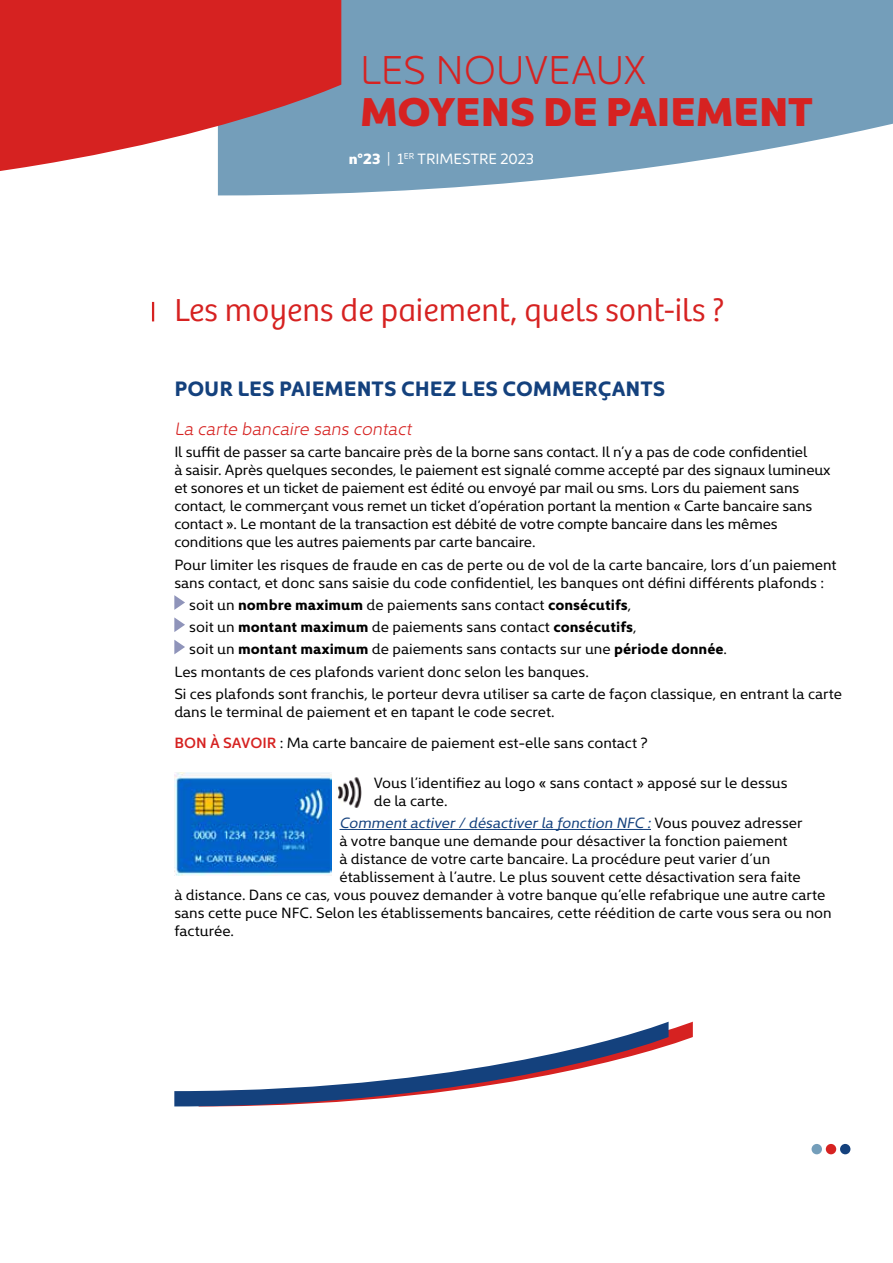
<style>
.page{position:relative;width:893px;height:1263px;background:#fff}
.page>*{position:absolute;margin:0;border:0;box-sizing:border-box;transform-origin:0 0}
.texte{font:900 40.5px/42px "Kyrial Display Pro";color:#d62221}
.Titre{font:300 33px "Bree";color:#d62221}
.Ss_titre_1{font:700 21px "Kyrial Display Pro";color:#14417d}
.Ss_titre_2{font:italic 300 18px "Kyrial Display Pro";color:#d62221}
.texte-2{font:15px/18px "Kyrial Display Pro";color:#000}
.texte-3{font:italic 15px "Kyrial Display Pro";color:#14417d}
.t1{font:15px "Kyrial Display Pro";color:#fff}
.s1{font-weight:300}
.s2{font-weight:900}
.s3{font-weight:700}
.s4{font-weight:600;color:#d62221}
.s5{font-style:normal;color:#000}
</style>
<div class="page">
<svg style="left:341px;top:0;width:552px;height:194px;background:#87abc3"></svg>
<svg style="left:0;top:0;width:341px;height:195px;background:#cc565a"></svg>
<svg style="left:152px;top:302px;width:2px;height:19px"></svg>
<hr style="left:340px;top:829px;width:311px;height:1px;background:#14417d">
<svg style="left:174px;top:595px;width:11px;height:15px"></svg>
<svg style="left:174px;top:617px;width:11px;height:15px"></svg>
<svg style="left:174px;top:640px;width:11px;height:14px"></svg>
<img style="left:174px;top:772px;width:157px;height:103px">
<img style="left:336px;top:777px;width:26px;height:31px">
<div style="left:840px;top:1144px;width:10px;height:10px;background:#14417d;border-radius:50%"></div>
<div style="left:826px;top:1144px;width:10px;height:10px;background:#d62221;border-radius:50%"></div>
<div style="left:811px;top:1144px;width:11px;height:10px;background:#749eba;border-radius:50%"></div>
<svg style="left:174px;top:1022px;width:519px;height:84px"></svg>
<p class="texte" style="left:360px;top:45px;width:454px"><span class="s1">LES NOUVEAUX<br></span>MOYENS DE PAIEMENT</p>
<p class="t1" style="left:349px;top:149px;width:187px"><span class="s2">n°23</span> | 1<sup>ER</sup> TRIMESTRE 2023</p>
<p class="Titre" style="left:174px;top:286px;width:552px">Les moyens de paiement, quels sont-ils ?</p>
<p class="Ss_titre_1" style="left:174px;top:374px;width:493px">POUR LES PAIEMENTS CHEZ LES COMMERÇANTS</p>
<p class="Ss_titre_2" style="left:174px;top:415px;width:239px">La carte bancaire sans contact</p>
<p class="texte-2" style="left:174px;top:442px;width:658px">Il suffit de passer sa carte bancaire près de la borne sans contact. Il n’y a pas de code confidentiel<br>à saisir. Après quelques secondes, le paiement est signalé comme accepté par des signaux lumineux et sonores et un ticket de paiement est édité ou envoyé par mail ou sms. Lors du paiement sans contact, le commerçant vous remet un ticket d’opération portant la mention « Carte bancaire sans contact ». Le montant de la transaction est débité de votre compte bancaire dans les mêmes conditions que les autres paiements par carte bancaire.</p>
<p class="texte-2" style="left:174px;top:555px;width:664px">Pour limiter les risques de fraude en cas de perte ou de vol de la carte bancaire, lors d’un paiement sans contact, et donc sans saisie du code confidentiel, les banques ont défini différents plafonds :</p>
<p class="texte-2" style="left:189px;top:595px;width:444px">soit un <span class="s3">nombre maximum</span> de paiements sans contact <span class="s3">consécutifs</span>,</p>
<p class="texte-2" style="left:189px;top:617px;width:449px">soit un <span class="s3">montant maximum</span> de paiements sans contact <span class="s3">consécutifs</span>,</p>
<p class="texte-2" style="left:189px;top:639px;width:539px">soit un <span class="s3">montant maximum</span> de paiements sans contacts sur une <span class="s3">période donnée</span>.</p>
<p class="texte-2" style="left:174px;top:662px;width:416px">Les montants de ces plafonds varient donc selon les banques.</p>
<p class="texte-2" style="left:174px;top:684px;width:669px">Si ces plafonds sont franchis, le porteur devra utiliser sa carte de façon classique, en entrant la carte dans le terminal de paiement et en tapant le code secret.</p>
<p class="texte-2" style="left:174px;top:733px;width:475px"><span class="s4">BON À SAVOIR</span> : Ma carte bancaire de paiement est-elle sans contact ?</p>
<p class="texte-2" style="left:374px;top:773px;width:415px">Vous l’identifiez au logo « sans contact » apposé sur le dessus de la carte.</p>
<p class="texte-3" style="left:340px;top:812px;width:465px">Comment activer / désactiver la fonction NFC : <span class="s5">Vous pouvez adresser</span></p>
<p class="texte-2" style="left:340px;top:831px;width:450px">à votre banque une demande pour désactiver la fonction paiement</p>
<p class="texte-2" style="left:340px;top:849px;width:432px">à distance de votre carte bancaire. La procédure peut varier d’un</p>
<p class="texte-2" style="left:340px;top:867px;width:463px">établissement à l’autre. Le plus souvent cette désactivation sera faite</p>
<p class="texte-2" style="left:174px;top:885px;width:652px">à distance. Dans ce cas, vous pouvez demander à votre banque qu’elle refabrique une autre carte</p>
<p class="texte-2" style="left:174px;top:903px;width:659px">sans cette puce NFC. Selon les établissements bancaires, cette réédition de carte vous sera ou non</p>
<p class="texte-2" style="left:174px;top:921px;width:61px">facturée.</p>
</div>
